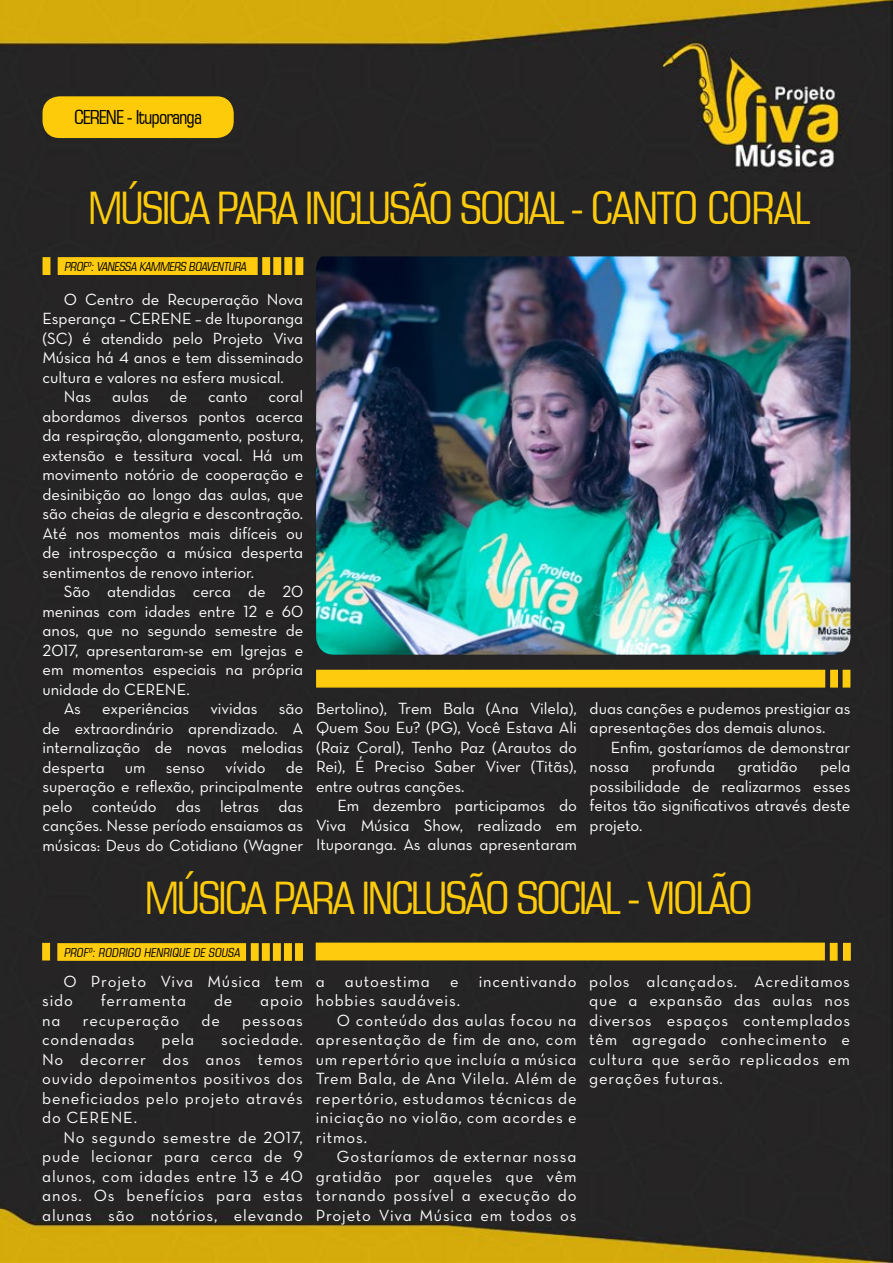
<style>
.page{position:relative;width:893px;height:1263px;background:#fff}
.page>*{position:absolute;margin:0;border:0;box-sizing:border-box;transform-origin:0 0}
.t1{font:condensed 45px "Square 721 BT";letter-spacing:-.05em;color:#fecb0b}
.t2{font:condensed 19.5px "Square 721 BT";letter-spacing:-.05em;color:#000}
.t3{font:16.5px/19.5px "Neutra Text Book Alt";color:#fff;text-align:justify}
.t4{font:16.5px/19.5px "Neutra Text Book Alt";letter-spacing:.05em;color:#fff}
.t5{font:italic condensed 12.45px "Square 721 BT";color:#000}
</style>
<div class="page">
<img style="left:0;top:0;width:893px;height:1263px">
<div style="left:43px;top:96px;width:191px;height:42px;background:#fecb0b;border-radius:17px"></div>
<svg style="left:262px;top:257px;width:8px;height:18px"></svg>
<svg style="left:273px;top:257px;width:8px;height:18px"></svg>
<svg style="left:284px;top:257px;width:8px;height:18px"></svg>
<svg style="left:295px;top:257px;width:8px;height:18px"></svg>
<div style="left:58px;top:257px;width:200px;height:18px;background:#fecb0e;border:2px solid #fecb0e"></div>
<div style="left:43px;top:257px;width:7px;height:18px;background:#fecb0e"></div>
<img style="left:316px;top:256px;width:534px;height:399px">
<div style="left:316px;top:670px;width:509px;height:18px;background:#fecb0e;border:2px solid #fecb0e"></div>
<div style="left:843px;top:670px;width:7px;height:18px;background:#fecb0e"></div>
<svg style="left:830px;top:670px;width:8px;height:18px"></svg>
<svg style="left:251px;top:943px;width:8px;height:18px"></svg>
<svg style="left:262px;top:943px;width:8px;height:18px"></svg>
<svg style="left:273px;top:943px;width:8px;height:18px"></svg>
<svg style="left:284px;top:943px;width:8px;height:18px"></svg>
<div style="left:295px;top:943px;width:8px;height:18px;background:#fecb0e;border:2px solid #fecb0e"></div>
<div style="left:57px;top:943px;width:189px;height:18px;background:#fecb0e;border:2px solid #fecb0e"></div>
<div style="left:42px;top:943px;width:8px;height:17px;background:#fecb0e;border:2px solid #fecb0e"></div>
<div style="left:316px;top:942px;width:509px;height:18px;background:#fecb0e;border:2px solid #fecb0e"></div>
<svg style="left:843px;top:943px;width:8px;height:18px"></svg>
<svg style="left:830px;top:943px;width:8px;height:18px"></svg>
<p class="t2" style="left:74px;top:105px;width:129px">CERENE - Ituporanga</p>
<h1 class="t1" style="left:88px;top:181px;width:723px">MÚSICA PARA INCLUSÃO SOCIAL - CANTO CORAL</h1>
<p class="t5" style="left:64px;top:259px;width:186px">PROFº:VANESSA KAMMERS BOAVENTURA</p>
<p class="t3" style="left:64px;top:289px;width:241px">O Centro de Recuperação Nova</p>
<p class="t3" style="left:43px;top:308px;width:262px">Esperança – CERENE – de Ituporanga</p>
<p class="t3" style="left:43px;top:328px;width:262px">(SC) é atendido pelo Projeto Viva</p>
<p class="t3" style="left:43px;top:347px;width:262px">Música há 4 anos e tem disseminado</p>
<p class="t3" style="left:43px;top:367px;width:243px">cultura e valores na esfera musical.</p>
<p class="t3" style="left:64px;top:386px;width:29px">Nas</p>
<p class="t3" style="left:112px;top:386px;width:38px">aulas</p>
<p class="t3" style="left:170px;top:386px;width:19px">de</p>
<p class="t3" style="left:208px;top:386px;width:41px">canto</p>
<p class="t3" style="left:43px;top:386px;width:262px;text-indent:226px">coral abordamos diversos pontos acerca da respiração, alongamento, postura, extensão e tessitura vocal. Há um movimento notório de cooperação e desinibição ao longo das aulas, que são cheias de alegria e descontração.<br>Até nos momentos mais difíceis ou de introspecção a música desperta sentimentos de renovo interior.</p>
<p class="t3" style="left:64px;top:581px;width:241px">São atendidas cerca de 20</p>
<p class="t3" style="left:43px;top:601px;width:262px">meninas com idades entre 12 e 60</p>
<p class="t3" style="left:43px;top:620px;width:262px">anos, que no segundo semestre de</p>
<p class="t3" style="left:43px;top:640px;width:262px">2017, apresentaram-se em Igrejas e</p>
<p class="t3" style="left:43px;top:659px;width:262px">em momentos especiais na própria</p>
<p class="t3" style="left:43px;top:679px;width:149px">unidade do CERENE.</p>
<p class="t3" style="left:64px;top:698px;width:19px">As</p>
<p class="t3" style="left:102px;top:698px;width:88px">experiências</p>
<p class="t3" style="left:210px;top:698px;width:49px">vividas</p>
<p class="t3" style="left:316px;top:698px;width:262px">Bertolino), Trem Bala (Ana Vilela), Quem Sou Eu? (PG), Você Estava Ali (Raiz Coral), Tenho Paz (Arautos do Rei), É Preciso Saber Viver (Titãs), entre outras canções.</p>
<p class="t3" style="left:316px;top:795px;width:262px;text-indent:21px">Em dezembro participamos do Viva Música Show, realizado em Ituporanga. As alunas apresentaram</p>
<p class="t3" style="left:590px;top:698px;width:262px">duas canções e pudemos prestigiar as apresentações dos demais alunos.</p>
<p class="t3" style="left:590px;top:737px;width:262px;text-indent:21px">Enfim, gostaríamos de demonstrar nossa</p>
<p class="t3" style="left:43px;top:698px;width:262px;text-indent:236px">são de extraordinário aprendizado. A internalização de novas melodias desperta um senso vívido de superação e reflexão, principalmente pelo conteúdo das letras das canções. Nesse período ensaiamos as músicas: Deus do Cotidiano (Wagner</p>
<p class="t3" style="left:652px;top:756px;width:65px">profunda</p>
<p class="t3" style="left:738px;top:756px;width:61px">gratidão</p>
<p class="t3" style="left:590px;top:756px;width:262px;text-indent:230px">pela possibilidade de realizarmos esses feitos tão significativos através deste projeto.</p>
<h1 class="t1" style="left:145px;top:871px;width:609px">MÚSICA PARA INCLUSÃO SOCIAL - VIOLÃO</h1>
<p class="t5" style="left:64px;top:945px;width:180px">PROFº: RODRIGO HENRIQUE DE SOUSA</p>
<p class="t4" style="left:42px;top:971px;width:262px;text-indent:21px">O Projeto Viva Música tem sido</p>
<p class="t4" style="left:101px;top:990px;width:87px">ferramenta</p>
<p class="t3" style="left:214px;top:990px;width:20px">de</p>
<p class="t3" style="left:260px;top:990px;width:44px">apoio</p>
<p class="t3" style="left:42px;top:1010px;width:20px">na</p>
<p class="t4" style="left:83px;top:1010px;width:98px">recuperação</p>
<p class="t3" style="left:202px;top:1010px;width:20px">de</p>
<p class="t4" style="left:242px;top:1010px;width:62px">pessoas</p>
<p class="t4" style="left:42px;top:1029px;width:94px">condenadas</p>
<p class="t3" style="left:161px;top:1029px;width:34px">pela</p>
<p class="t3" style="left:42px;top:1029px;width:262px;text-indent:179px">sociedade.<br>No decorrer dos anos temos ouvido depoimentos positivos dos beneficiados pelo projeto através do CERENE.</p>
<p class="t3" style="left:42px;top:1127px;width:262px;text-indent:21px">No segundo semestre de 2017, pude lecionar para cerca de 9 alunos, com idades entre 13 e 40 anos. Os benefícios para estas alunas são notórios, elevando</p>
<p class="t4" style="left:316px;top:971px;width:262px">a autoestima e incentivando hobbies saudáveis.</p>
<p class="t3" style="left:316px;top:1010px;width:262px;text-indent:21px">O conteúdo das aulas focou na apresentação de fim de ano, com um repertório que incluía a música Trem Bala, de Ana Vilela. Além de repertório, estudamos técnicas de iniciação no violão, com acordes e ritmos.</p>
<p class="t3" style="left:316px;top:1146px;width:262px;text-indent:21px">Gostaríamos de externar nossa gratidão por aqueles que vêm tornando possível a execução do Projeto Viva Música em todos os</p>
<p class="t3" style="left:589px;top:971px;width:262px">polos alcançados. Acreditamos que a expansão das aulas nos diversos espaços contemplados têm agregado conhecimento e cultura que serão replicados em gerações futuras.</p>
</div>
